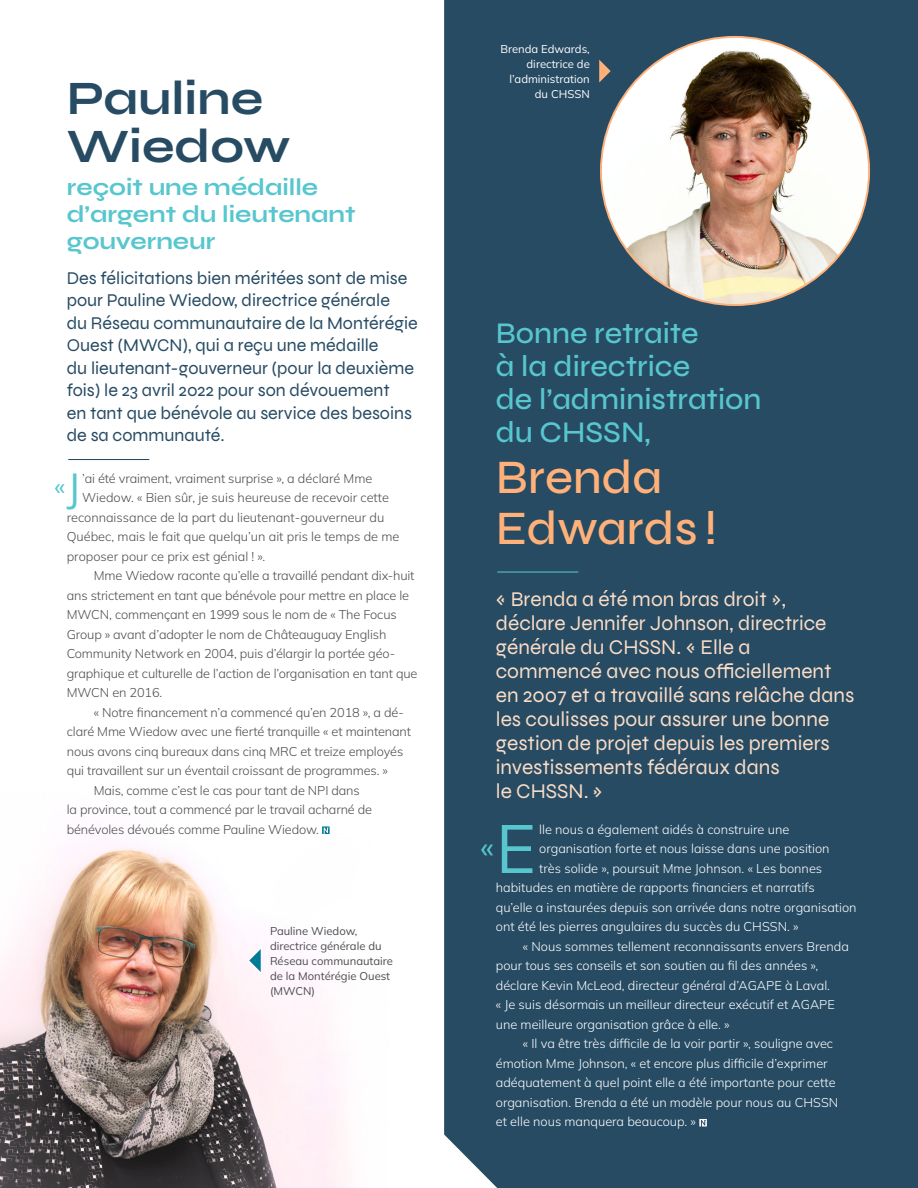
<style>
.page{position:relative;width:918px;height:1188px;background:#fff}
.page>*{position:absolute;margin:0;border:0;box-sizing:border-box;transform-origin:0 0}
.t1{font:68.1px "Mulish";color:#58c6ce}
.t2{font:500 48px/51px "Syne";color:#ffb179}
.t3{font:700 48px/48px "Syne";color:#264b63}
.t4{font:40.35px "Mulish";color:#58c6ce}
.t5{font:500 30px/33px "Syne";color:#58c6ce}
.t6{font:500 30px "Mulish";color:#58c6ce}
.t7{font:700 24px/27px "Syne";color:#58c6ce}
.t8{font:500 24px "Mulish";color:#58c6ce}
.t9{font:21px/24px "Syne";color:#fadcc6}
.t10{font:18px/22.5px "Syne";color:#264b63}
.t11{font:300 12.75px "Mulish";letter-spacing:-.01em;color:#4d4d4f}
.t12{font:300 12.75px "Mulish";color:#fff}
.t13{font:11.25px/15px "Mulish";color:#4d4d4f}
.t14{font:11.25px/15px "Mulish";color:#fff;text-align:right}
</style>
<div class="page">
<div style="left:444px;top:0;width:474px;height:1188px;background:#264b63"></div>
<img style="left:0;top:847px;width:346px;height:341px">
<svg style="left:322px;top:826px;width:8px;height:8px"></svg>
<svg style="left:699px;top:1119px;width:8px;height:7px"></svg>
<hr style="left:497px;top:572px;width:81px;height:1px;background:#58c6ce">
<hr style="left:68px;top:459px;width:81px;height:1px;background:#264b63">
<img style="left:601px;top:37px;width:268px;height:268px;border-radius:134px">
<svg style="left:249px;top:949px;width:12px;height:23px"></svg>
<svg style="left:599px;top:60px;width:12px;height:23px"></svg>
<h2 class="t3" style="left:67px;top:74px;width:225px">Pauline<br>Wiedow</h2>
<h3 class="t7" style="left:67px;top:174px;width:290px">reçoit une médaille d’argent du lieutenant gouverneur</h3>
<p class="t10" style="left:67px;top:266px;width:352px">Des félicitations bien méritées sont de mise pour Pauline Wiedow, directrice générale<br>du Réseau communautaire de la Montérégie Ouest (MWCN), qui a reçu une médaille<br>du lieutenant-gouverneur (pour la deuxième fois) le 23 avril 2022 pour son dévouement<br>en tant que bénévole au service des besoins de sa communauté.</p>
<h3 class="t4" style="left:67px;top:461px;width:15px">J</h3>
<p class="t11" style="left:82px;top:470px;width:292px">’ai été vraiment, vraiment surprise », a déclaré Mme</p>
<h3 class="t8" style="left:55px;top:470px;width:12px">«</h3>
<p class="t11" style="left:82px;top:489px;width:308px">Wiedow. « Bien sûr, je suis heureuse de recevoir cette</p>
<p class="t11" style="left:67px;top:509px;width:319px">reconnaissance de la part du lieutenant-gouverneur du</p>
<p class="t11" style="left:67px;top:528px;width:334px">Québec, mais le fait que quelqu’un ait pris le temps de me</p>
<p class="t11" style="left:67px;top:548px;width:200px">proposer pour ce prix est génial ! ».</p>
<p class="t11" style="left:94px;top:567px;width:322px">Mme Wiedow raconte qu’elle a travaillé pendant dix-huit</p>
<p class="t11" style="left:67px;top:587px;width:344px">ans strictement en tant que bénévole pour mettre en place le</p>
<p class="t11" style="left:67px;top:606px;width:331px">MWCN, commençant en 1999 sous le nom de « The Focus</p>
<p class="t11" style="left:67px;top:626px;width:321px">Group » avant d’adopter le nom de Châteauguay English</p>
<p class="t11" style="left:67px;top:645px;width:330px">Community Network en 2004, puis d’élargir la portée géo-</p>
<p class="t11" style="left:67px;top:665px;width:352px">graphique et culturelle de l’action de l’organisation en tant que</p>
<p class="t11" style="left:67px;top:684px;width:97px">MWCN en 2016.</p>
<p class="t11" style="left:94px;top:704px;width:311px">« Notre financement n’a commencé qu’en 2018 », a dé-</p>
<p class="t11" style="left:67px;top:723px;width:346px">claré Mme Wiedow avec une fierté tranquille « et maintenant</p>
<p class="t11" style="left:67px;top:743px;width:338px">nous avons cinq bureaux dans cinq MRC et treize employés</p>
<p class="t11" style="left:67px;top:762px;width:323px">qui travaillent sur un éventail croissant de programmes. »</p>
<p class="t11" style="left:94px;top:782px;width:268px">Mais, comme c’est le cas pour tant de NPI dans</p>
<p class="t11" style="left:67px;top:801px;width:307px">la province, tout a commencé par le travail acharné de</p>
<p class="t11" style="left:67px;top:821px;width:254px">bénévoles dévoués comme Pauline Wiedow.</p>
<p class="t13" style="left:270px;top:923px;width:125px">Pauline Wiedow, directrice générale du<br>Réseau communautaire de la Montérégie Ouest (MWCN)</p>
<p class="t14" style="left:500px;top:41px;width:91px">Brenda Edwards, directrice de l’administration du CHSSN</p>
<h3 class="t5" style="left:496px;top:316px;width:267px">Bonne retraite<br>à la directrice<br>de l’administration du CHSSN,</h3>
<h2 class="t2" style="left:496px;top:451px;width:223px">Brenda<br>Edwards !</h2>
<p class="t9" style="left:496px;top:587px;width:360px">« Brenda a été mon bras droit », déclare Jennifer Johnson, directrice générale du CHSSN. « Elle a commencé avec nous officiellement en 2007 et a travaillé sans relâche dans les coulisses pour assurer une bonne gestion de projet depuis les premiers investissements fédéraux dans<br>le CHSSN. »</p>
<h1 class="t1" style="left:496px;top:802px;width:42px">E</h1>
<p class="t12" style="left:539px;top:821px;width:252px">lle nous a également aidés à construire une</p>
<p class="t12" style="left:539px;top:840px;width:292px">organisation forte et nous laisse dans une position</p>
<p class="t12" style="left:539px;top:860px;width:284px">très solide », poursuit Mme Johnson. « Les bonnes</p>
<p class="t12" style="left:496px;top:879px;width:320px">habitudes en matière de rapports financiers et narratifs</p>
<p class="t12" style="left:496px;top:899px;width:362px">qu’elle a instaurées depuis son arrivée dans notre organisation</p>
<p class="t12" style="left:496px;top:918px;width:304px">ont été les pierres angulaires du succès du CHSSN. »</p>
<p class="t12" style="left:523px;top:938px;width:328px">« Nous sommes tellement reconnaissants envers Brenda</p>
<p class="t12" style="left:496px;top:957px;width:324px">pour tous ses conseils et son soutien au fil des années »,</p>
<p class="t12" style="left:496px;top:977px;width:336px">déclare Kevin McLeod, directeur général d’AGAPE à Laval.</p>
<p class="t12" style="left:496px;top:996px;width:341px">« Je suis désormais un meilleur directeur exécutif et AGAPE</p>
<p class="t12" style="left:496px;top:1016px;width:235px">une meilleure organisation grâce à elle. »</p>
<p class="t12" style="left:523px;top:1035px;width:312px">« Il va être très difficile de la voir partir », souligne avec</p>
<p class="t12" style="left:496px;top:1055px;width:333px">émotion Mme Johnson, « et encore plus difficile d’exprimer</p>
<p class="t12" style="left:496px;top:1074px;width:341px">adéquatement à quel point elle a été importante pour cette</p>
<p class="t12" style="left:496px;top:1094px;width:344px">organisation. Brenda a été un modèle pour nous au CHSSN</p>
<p class="t12" style="left:496px;top:1113px;width:202px">et elle nous manquera beaucoup. »</p>
<h3 class="t6" style="left:481px;top:827px;width:15px">«</h3>
</div>
